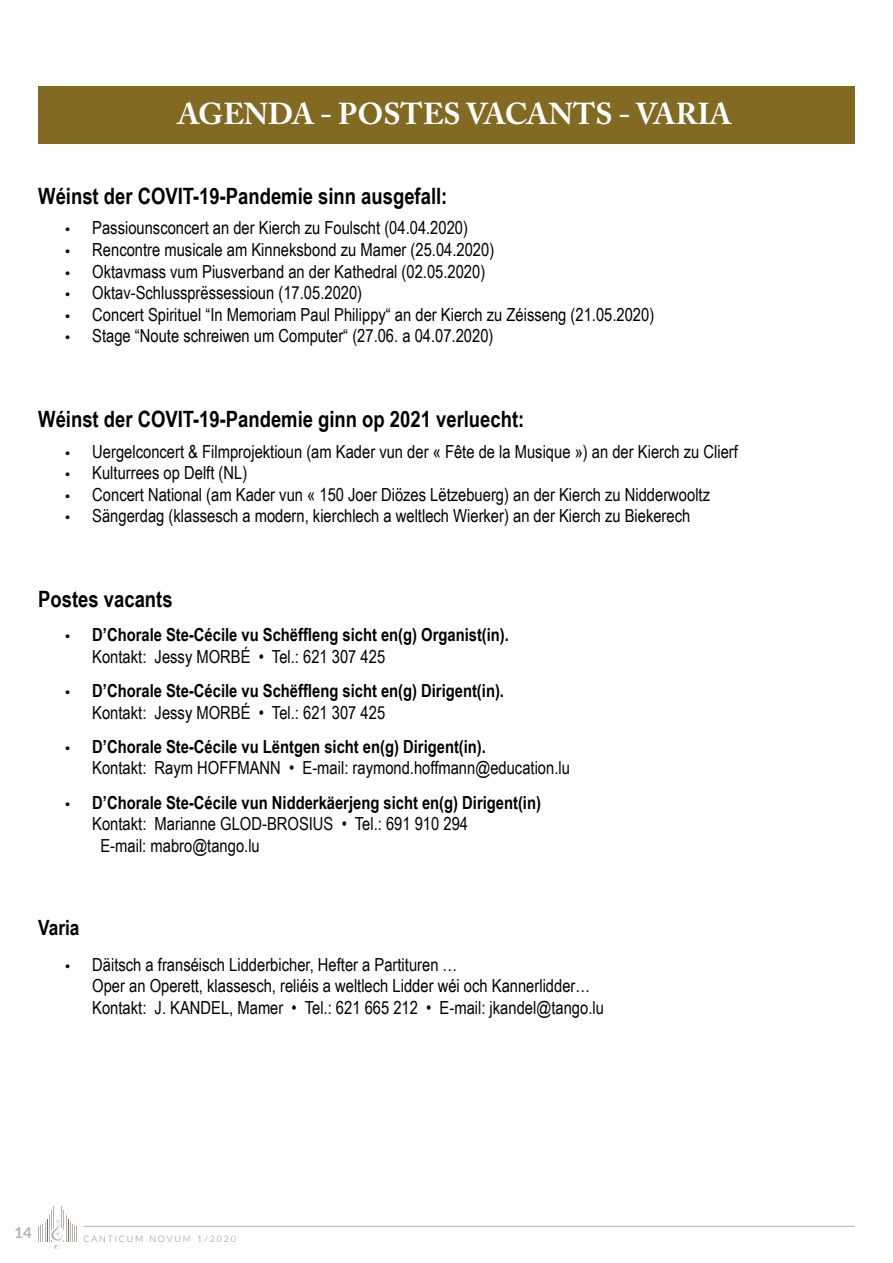
<style>
.page{position:relative;width:893px;height:1263px;background:#fff}
.page>*{position:absolute;margin:0;border:0;box-sizing:border-box;transform-origin:0 0}
.t1{font:700 30px "Adobe Caslon Pro";color:#fff}
.t2{font:700 22.5px "Arial Narrow";color:#000}
.t3{font:700 21px "Arial Narrow";color:#000}
.t4{font:18px/21.6px "Arial Narrow";color:#000}
.t5{font:700 18px/21.6px "Arial Narrow";color:#000}
.t6{font:700 15px "Lato";color:#b3b2b2}
.t7{font:300 9px "Lato";letter-spacing:.2em;color:#878787}
.s1{font-family:"Myriad Pro"}
.s2{font-family:"Myriad Pro";font-weight:400}
.s3{font-weight:400}
.s4{font-weight:700}
</style>
<div class="page">
<hr style="left:84px;top:1226px;width:771px;height:1px;background:#b3b2b2">
<hr style="left:61px;top:1206px;width:1px;height:35px;background:#b3b2b2">
<hr style="left:63px;top:1210px;width:1px;height:31px;background:#b3b2b2">
<hr style="left:53px;top:1206px;width:1px;height:35px;background:#b3b2b2">
<hr style="left:51px;top:1210px;width:1px;height:31px;background:#b3b2b2">
<svg style="left:38px;top:1215px;width:39px;height:34px"></svg>
<div style="left:38px;top:86px;width:817px;height:58px;background:#826a22"></div>
<h1 class="t1" style="left:178px;top:96px;width:555px">AGENDA - POSTES VACANTS - VARIA</h1>
<p class="t2" style="left:38px;top:179px;width:411px">Wéinst der COVIT-19-Pandemie sinn ausgefall:</p>
<p class="t4" style="left:65px;top:216px;width:404px"><span class="s1">•</span> Passiounsconcert an der Kierch zu Foulscht (04.04.2020)</p>
<p class="t4" style="left:65px;top:238px;width:430px"><span class="s1">•</span> Rencontre musicale am Kinneksbond zu Mamer (25.04.2020)</p>
<p class="t4" style="left:65px;top:260px;width:421px"><span class="s1">•</span> Oktavmass vum Piusverband an der Kathedral (02.05.2020)</p>
<p class="t4" style="left:65px;top:281px;width:298px"><span class="s1">•</span> Oktav-Schlussprëssessioun (17.05.2020)</p>
<p class="t4" style="left:65px;top:303px;width:590px"><span class="s1">•</span> Concert Spirituel “In Memoriam Paul Philippy“ an der Kierch zu Zéisseng (21.05.2020)</p>
<p class="t4" style="left:65px;top:324px;width:430px"><span class="s1">•</span> Stage “Noute schreiwen um Computer“ (27.06. a 04.07.2020)</p>
<p class="t2" style="left:38px;top:402px;width:488px">Wéinst der COVIT-19-Pandemie ginn op 2021 verluecht:</p>
<p class="t4" style="left:65px;top:440px;width:674px"><span class="s1">•</span> Uergelconcert &amp; Filmprojektioun (am Kader vun der « Fête de la Musique ») an der Kierch zu Clierf</p>
<p class="t4" style="left:65px;top:461px;width:184px"><span class="s1">•</span> Kulturrees op Delft (NL)</p>
<p class="t4" style="left:65px;top:483px;width:646px"><span class="s1">•</span> Concert National (am Kader vun « 150 Joer Diözes Lëtzebuerg) an der Kierch zu Nidderwooltz</p>
<p class="t4" style="left:65px;top:504px;width:627px"><span class="s1">•</span> Sängerdag (klassesch a modern, kierchlech a weltlech Wierker) an der Kierch zu Biekerech</p>
<p class="t2" style="left:38px;top:582px;width:136px">Postes vacants</p>
<p class="t5" style="left:92px;top:623px;width:418px;text-indent:-27px"><span class="s2">•</span> D’Chorale Ste-Cécile vu Schëffleng sicht en(g) Organist(in).<br><span class="s3">Kontakt: Jessy MORBÉ • Tel.: 621 307 425</span></p>
<p class="t5" style="left:92px;top:679px;width:413px;text-indent:-27px"><span class="s2">•</span> D’Chorale Ste-Cécile vu Schëffleng sicht en(g) Dirigent(in).<br><span class="s3">Kontakt: Jessy MORBÉ • Tel.: 621 307 425</span></p>
<p class="t4" style="left:92px;top:735px;width:479px;text-indent:-27px"><span class="s1">•</span> <span class="s4">D’Chorale Ste-Cécile vu Lëntgen sicht en(g) Dirigent(in).<br></span>Kontakt: Raym HOFFMANN • E-mail: raymond.hoffmann@education.lu</p>
<p class="t5" style="left:65px;top:790px;width:477px"><span class="s2">•</span> D’Chorale Ste-Cécile vun Nidderkäerjeng sicht en(g) Dirigent(in)</p>
<p class="t4" style="left:92px;top:812px;width:377px">Kontakt: Marianne GLOD-BROSIUS • Tel.: 691 910 294</p>
<p class="t4" style="left:100px;top:834px;width:161px">E-mail: mabro@tango.lu</p>
<p class="t3" style="left:38px;top:911px;width:43px">Varia</p>
<p class="t4" style="left:92px;top:953px;width:513px;text-indent:-27px"><span class="s1">•</span> Däitsch a franséisch Lidderbicher, Hefter a Partituren …<br>Oper an Operett, klassesch, reliéis a weltlech Lidder wéi och Kannerlidder…<br>Kontakt: J. KANDEL, Mamer • Tel.: 621 665 212 • E-mail: jkandel@tango.lu</p>
<p class="t6" style="left:15px;top:1222px;width:19px">14</p>
<p class="t7" style="left:84px;top:1233px;width:154px">CANTICUM NOVUM 1/2020</p>
</div>
